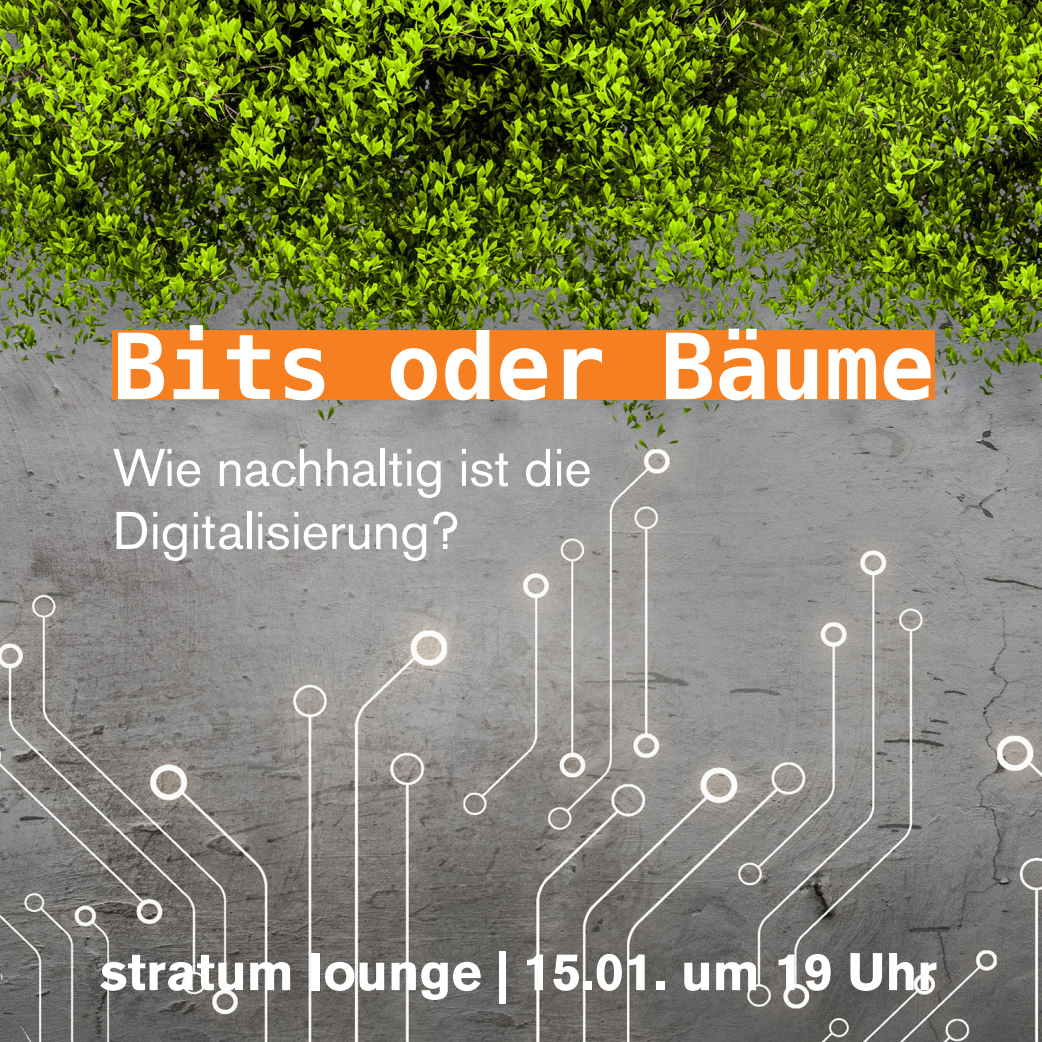
<style>
.page{position:relative;width:1042px;height:1042px;background:#fff}
.page>*{position:absolute;margin:0;border:0;box-sizing:border-box;transform-origin:0 0}
.t1{font:700 91px "Bitstream Vera Sans Mono";color:#fff}
.t2{font:52.5px "Akzidenz Grotesk BE";color:#fff}
.t3{font:700 52.5px "Akzidenz Grotesk BE";color:#fff}
</style>
<div class="page">
<img style="left:0;top:0;width:1042px;height:1042px">
<div style="left:112px;top:330px;width:822px;height:69px;background:#f57f21"></div>
<p class="t1" style="left:112px;top:315px;width:823px">Bits oder Bäume</p>
<p class="t2" style="left:112px;top:436px;width:481px">Wie nachhaltig ist die</p>
<p class="t2" style="left:112px;top:499px;width:348px">Digitalisierung?</p>
<p class="t3" style="left:100px;top:941px;width:838px">stratum lounge | 15.01. um 19 Uhr</p>
</div>
